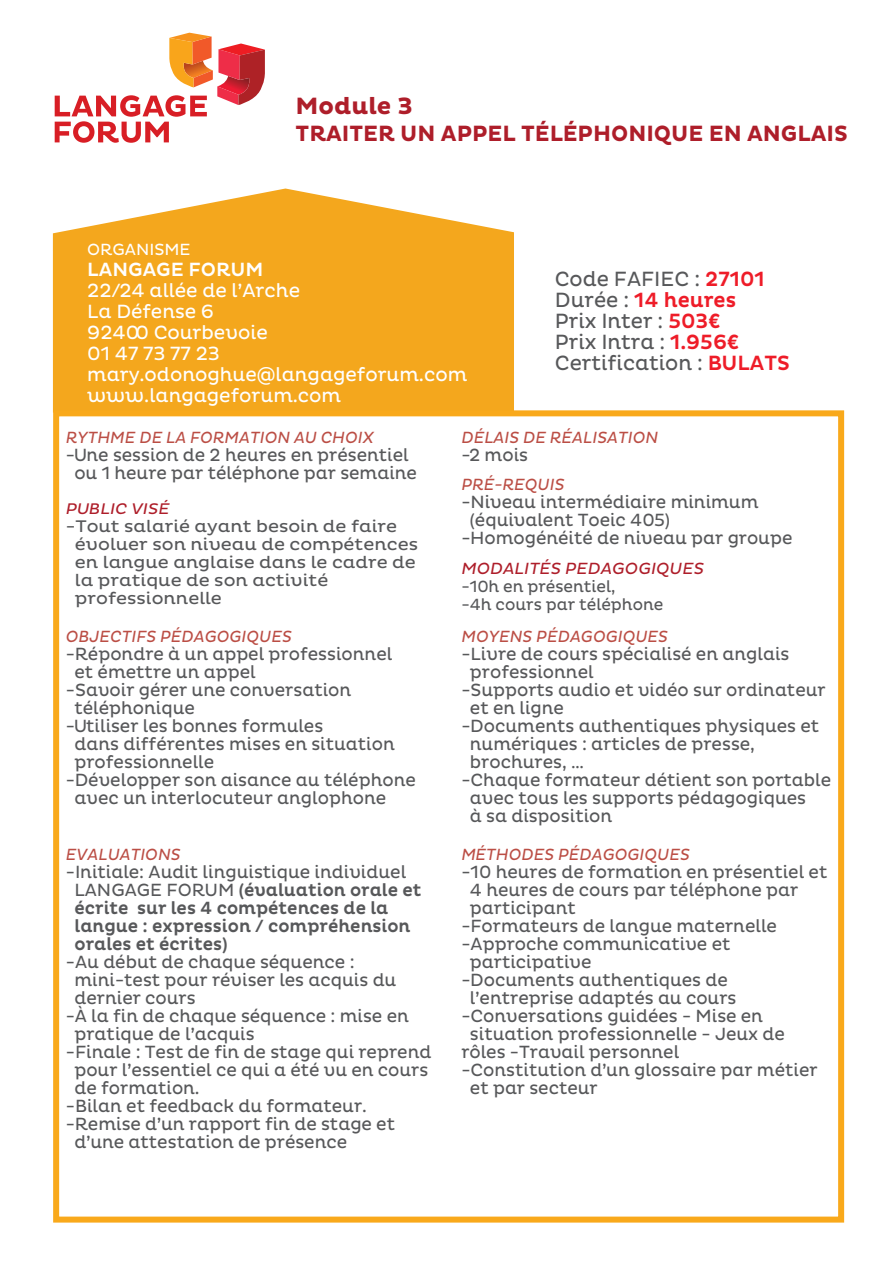
<style>
.page{position:relative;width:893px;height:1263px;background:#fff}
.page>*{position:absolute;margin:0;border:0;box-sizing:border-box;transform-origin:0 0}
.t1{font:700 24px "Pluto";color:#ae1e2a}
.t2{font:700 22.5px "Pluto";color:#ae1e2a;scale:.95 1}
.t3{font:21px "Pluto";color:#57585a;scale:.95 1}
.t4{font:500 21px "Pluto";color:#ee1c28;scale:.95 1}
.t5{font:19.5px "Pluto";color:#fff;scale:.96 1}
.t6{font:500 19.5px "Pluto";color:#fff;scale:.96 1}
.t7{font:18px/18px "Pluto";color:#57585a;scale:.95 1}
.t8{font:500 18px "Pluto";color:#57585a;scale:.95 1}
.t9{font:17.1px "Pluto";color:#57585a;scale:1.05 1}
.t10{font:italic 16.5px "Pluto";color:#bb4e45;scale:.95 1}
.t11{font:16.5px "Pluto";color:#57585a;scale:.95 1}
.t12{font:italic 16.5px "Pluto";color:#ae1e2a}
.t13{font:16.5px "Pluto";color:#fff;scale:.96 1}
.t14{font:italic 15.6px "Pluto";color:#ae1e2a;scale:1.05 1}
.s1{font-weight:500;color:#ee1c28}
.s2{font-weight:400;color:#57585a}
.s3{font-weight:400}
</style>
<div class="page">
<svg style="left:53px;top:189px;width:461px;height:221px;background:#f5af33"></svg>
<svg style="left:55px;top:33px;width:210px;height:110px"></svg>
<div style="left:53px;top:410px;width:791px;height:812px;border:6px solid #f9a91b"></div>
<p class="t1" style="left:296px;top:92px;width:119px">Module 3</p>
<p class="t2" style="left:296px;top:121px;width:583px">TRAITER UN APPEL TÉLÉPHONIQUE EN ANGLAIS</p>
<p class="t13" style="left:87px;top:240px;width:109px">ORGANISME</p>
<p class="t6" style="left:87px;top:258px;width:185px">LANGAGE FORUM</p>
<p class="t5" style="left:87px;top:279px;width:223px">22/24 allée de l’Arche</p>
<p class="t5" style="left:87px;top:300px;width:134px">La Défense 6</p>
<p class="t5" style="left:87px;top:321px;width:190px">92400 Courbevoie</p>
<p class="t5" style="left:87px;top:342px;width:140px">01 47 73 77 23</p>
<p class="t5" style="left:87px;top:363px;width:397px">mary.odonoghue@langageforum.com</p>
<p class="t5" style="left:87px;top:384px;width:266px">www.langageforum.com</p>
<p class="t3" style="left:555px;top:267px;width:222px">Code FAFIEC : <span class="s1">27101</span></p>
<p class="t4" style="left:555px;top:288px;width:192px"><span class="s2">Durée :</span> 14 heures</p>
<p class="t3" style="left:555px;top:309px;width:176px">Prix Inter : <span class="s1">503€</span></p>
<p class="t3" style="left:555px;top:330px;width:195px">Prix Intra : <span class="s1">1.956€</span></p>
<p class="t3" style="left:555px;top:351px;width:249px">Certification : <span class="s1">BULATS</span></p>
<p class="t10" style="left:66px;top:428px;width:326px">RYTHME DE LA FORMATION AU CHOIX</p>
<p class="t7" style="left:66px;top:446px;width:362px">-Une session de 2 heures en présentiel</p>
<p class="t7" style="left:74px;top:464px;width:362px">ou 1 heure par téléphone par semaine</p>
<p class="t14" style="left:66px;top:500px;width:100px">PUBLIC VISÉ</p>
<p class="t9" style="left:66px;top:517px;width:317px">-Tout salarié ayant besoin de faire</p>
<p class="t9" style="left:75px;top:535px;width:328px">évoluer son niveau de compétences</p>
<p class="t9" style="left:75px;top:553px;width:326px">en langue anglaise dans le cadre de</p>
<p class="t9" style="left:75px;top:571px;width:243px">la pratique de son activité</p>
<p class="t9" style="left:75px;top:589px;width:142px">professionnelle</p>
<p class="t10" style="left:66px;top:627px;width:239px">OBJECTIFS PÉDAGOGIQUES</p>
<p class="t7" style="left:66px;top:645px;width:345px">-Répondre à un appel professionnel</p>
<p class="t7" style="left:74px;top:663px;width:192px">et émettre un appel</p>
<p class="t7" style="left:66px;top:681px;width:302px">-Savoir gérer une conversation</p>
<p class="t7" style="left:74px;top:699px;width:128px">téléphonique</p>
<p class="t7" style="left:66px;top:717px;width:272px">-Utiliser les bonnes formules</p>
<p class="t7" style="left:74px;top:735px;width:339px">dans différentes mises en situation</p>
<p class="t7" style="left:74px;top:753px;width:149px">professionnelle</p>
<p class="t7" style="left:66px;top:771px;width:370px">-Développer son aisance au téléphone</p>
<p class="t7" style="left:74px;top:789px;width:330px">avec un interlocuteur anglophone</p>
<p class="t10" style="left:66px;top:845px;width:122px">EVALUATIONS</p>
<p class="t7" style="left:66px;top:863px;width:360px">-Initiale: Audit linguistique individuel</p>
<p class="t8" style="left:74px;top:879px;width:367px"><span class="s3">LANGAGE FORUM</span> (évaluation orale et</p>
<p class="t8" style="left:74px;top:897px;width:332px">écrite sur les 4 compétences de la</p>
<p class="t8" style="left:74px;top:915px;width:355px">langue : expression / compréhension</p>
<p class="t8" style="left:74px;top:933px;width:163px">orales et écrites)</p>
<p class="t7" style="left:66px;top:953px;width:305px">-Au début de chaque séquence :</p>
<p class="t7" style="left:74px;top:971px;width:340px">mini-test pour réviser les acquis du</p>
<p class="t7" style="left:74px;top:989px;width:129px">dernier cours</p>
<p class="t7" style="left:66px;top:1007px;width:362px">-À la fin de chaque séquence : mise en</p>
<p class="t7" style="left:74px;top:1025px;width:191px">pratique de l’acquis</p>
<p class="t7" style="left:66px;top:1043px;width:386px">-Finale : Test de fin de stage qui reprend</p>
<p class="t7" style="left:74px;top:1061px;width:374px">pour l’essentiel ce qui a été vu en cours</p>
<p class="t7" style="left:74px;top:1079px;width:133px">de formation.</p>
<p class="t7" style="left:66px;top:1097px;width:318px">-Bilan et feedback du formateur.</p>
<p class="t7" style="left:66px;top:1115px;width:348px">-Remise d’un rapport fin de stage et</p>
<p class="t7" style="left:74px;top:1133px;width:289px">d’une attestation de présence</p>
<p class="t10" style="left:461px;top:428px;width:209px">DÉLAIS DE RÉALISATION</p>
<p class="t7" style="left:461px;top:446px;width:72px">-2 mois</p>
<p class="t10" style="left:461px;top:475px;width:110px">PRÉ-REQUIS</p>
<p class="t7" style="left:461px;top:493px;width:314px">-Niveau intermédiaire minimum</p>
<p class="t7" style="left:470px;top:511px;width:212px">(équivalent Toeic 405)</p>
<p class="t7" style="left:461px;top:529px;width:350px">-Homogénéité de niveau par groupe</p>
<p class="t12" style="left:461px;top:559px;width:244px">MODALITÉS PEDAGOGIQUES</p>
<p class="t11" style="left:461px;top:577px;width:164px">-10h en présentiel,</p>
<p class="t11" style="left:461px;top:595px;width:214px">-4h cours par téléphone</p>
<p class="t10" style="left:461px;top:627px;width:219px">MOYENS PÉDAGOGIQUES</p>
<p class="t7" style="left:461px;top:645px;width:347px">-Livre de cours spécialisé en anglais</p>
<p class="t7" style="left:470px;top:663px;width:132px">professionnel</p>
<p class="t7" style="left:461px;top:681px;width:385px">-Supports audio et vidéo sur ordinateur</p>
<p class="t7" style="left:470px;top:699px;width:101px">et en ligne</p>
<p class="t7" style="left:461px;top:717px;width:378px">-Documents authentiques physiques et</p>
<p class="t7" style="left:470px;top:735px;width:302px">numériques : articles de presse,</p>
<p class="t7" style="left:470px;top:753px;width:122px">brochures, …</p>
<p class="t7" style="left:461px;top:771px;width:391px">-Chaque formateur détient son portable</p>
<p class="t7" style="left:470px;top:789px;width:355px">avec tous les supports pédagogiques</p>
<p class="t7" style="left:470px;top:807px;width:151px">à sa disposition</p>
<p class="t10" style="left:461px;top:845px;width:242px">MÉTHODES PÉDAGOGIQUES</p>
<p class="t7" style="left:461px;top:863px;width:387px">-10 heures de formation en présentiel et</p>
<p class="t7" style="left:470px;top:881px;width:347px">4 heures de cours par téléphone par</p>
<p class="t7" style="left:470px;top:899px;width:113px">participant</p>
<p class="t7" style="left:461px;top:917px;width:334px">-Formateurs de langue maternelle</p>
<p class="t7" style="left:461px;top:935px;width:285px">-Approche communicative et</p>
<p class="t7" style="left:470px;top:953px;width:130px">participative</p>
<p class="t7" style="left:461px;top:971px;width:282px">-Documents authentiques de</p>
<p class="t7" style="left:470px;top:989px;width:282px">l’entreprise adaptés au cours</p>
<p class="t7" style="left:461px;top:1007px;width:319px">-Conversations guidées - Mise en</p>
<p class="t7" style="left:461px;top:1025px;width:342px;text-indent:9px">situation professionnelle - Jeux de rôles -Travail personnel</p>
<p class="t7" style="left:461px;top:1061px;width:376px">-Constitution d’un glossaire par métier</p>
<p class="t7" style="left:470px;top:1079px;width:136px">et par secteur</p>
</div>
